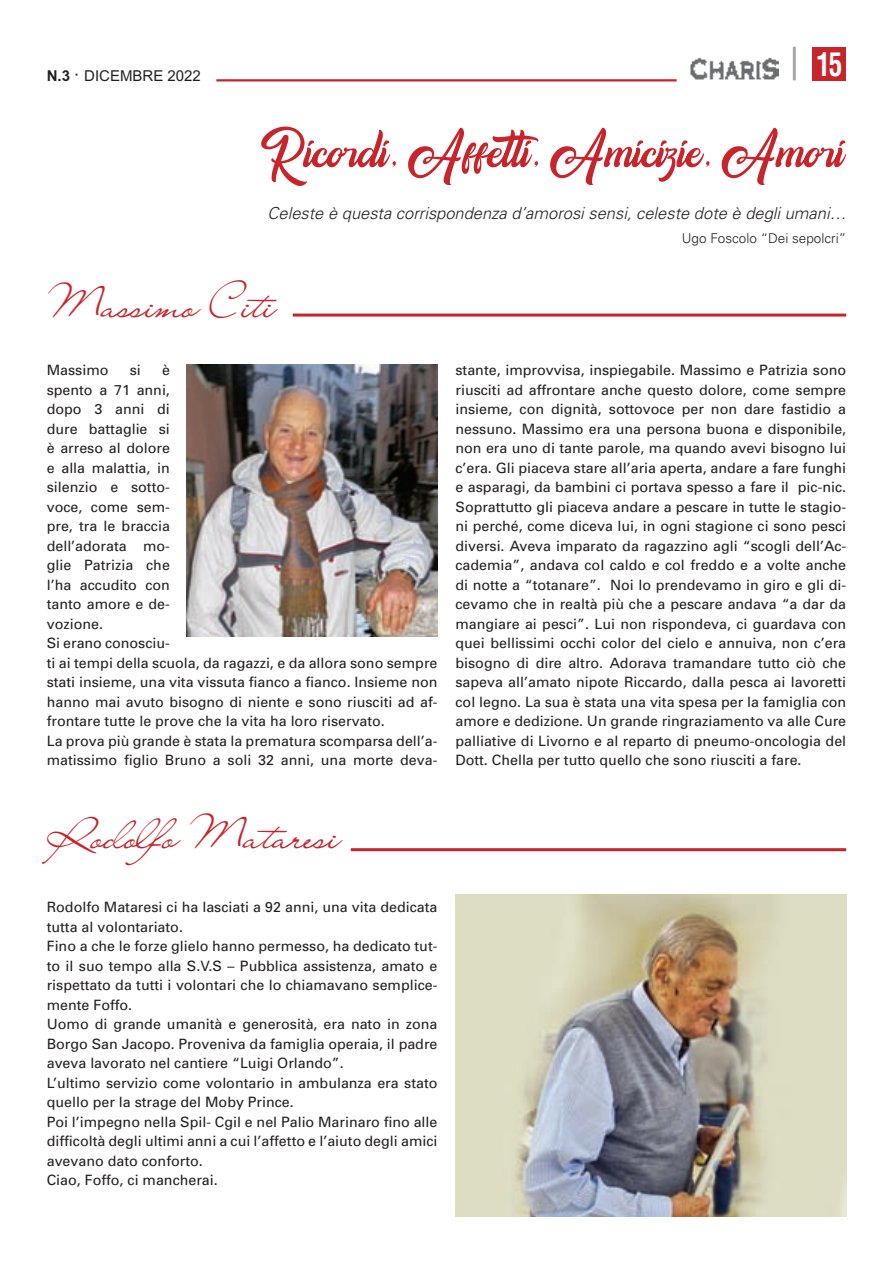
<style>
.page{position:relative;width:893px;height:1263px;background:#fff}
.page>*{position:absolute;margin:0;border:0;box-sizing:border-box;transform-origin:0 0}
.t1{font:45px "Lainie Day SH";color:#c8242b}
.t2{font:700 condensed 31.8px "Helvetica";color:#fff;scale:.85 1}
.t3{font:italic 300 16.5px "Univers";color:#231f20}
.t4{font:15px "M Arial";color:#231f20}
.t5{font:14.25px/19.5px "Univers";color:#231f20}
.t6{font:300 13.5px "Univers";color:#231f20}
.s1{font-weight:700}
.s2{font-size:18px}
</style>
<div class="page">
<img style="left:690px;top:57px;width:88px;height:23px">
<hr style="left:793px;top:47px;width:3px;height:33px;background:#a8a9ad">
<div style="left:813px;top:47px;width:33px;height:33px;background:#c8242b"></div>
<hr style="left:216px;top:79px;width:461px;height:2px;background:#c8242b">
<svg style="left:261px;top:126px;width:585px;height:60px"></svg>
<img style="left:187px;top:365px;width:250px;height:272px">
<img style="left:455px;top:894px;width:391px;height:322px">
<hr style="left:293px;top:314px;width:553px;height:3px;background:#c8242b">
<hr style="left:351px;top:848px;width:495px;height:3px;background:#c8242b">
<p class="t4" style="left:47px;top:71px;width:156px"><span class="s1">N.3</span> <span class="s2">·</span> DICEMBRE 2022</p>
<h2 class="t2" style="left:817px;top:52px;width:32px">15</h2>
<p class="t3" style="left:268px;top:207px;width:583px">Celeste è questa corrispondenza d’amorosi sensi, celeste dote è degli umani…</p>
<p class="t6" style="left:682px;top:233px;width:166px">Ugo Foscolo “Dei sepolcri”</p>
<h1 class="t1" style="left:47px;top:274px;width:231px">Massimo Citi</h1>
<p class="t5" style="left:47px;top:362px;width:392px;text-indent:115px">è<br>spento a 71 anni,<br>dopo 3 anni di<br>dure battaglie si<br>è arreso al dolore<br>e alla malattia, in<br>silenzio e sotto-<br>voce, come sem-<br>pre, tra le braccia<br>dell’adorata mo-<br>glie Patrizia che<br>l’ha accudito con<br>tanto amore e de-<br>vozione.<br>Si erano conosciu-<br>ti ai tempi della scuola, da ragazzi, e da allora sono sempre stati insieme, una vita vissuta fianco a fianco. Insieme non hanno mai avuto bisogno di niente e sono riusciti ad af&shy;frontare tutte le prove che la vita ha loro riservato.<br>La prova più grande è stata la prematura scomparsa dell’a&shy;matissimo figlio Bruno a soli 32 anni, una morte deva-</p>
<p class="t5" style="left:47px;top:362px;width:63px">Massimo</p>
<p class="t5" style="left:130px;top:362px;width:13px">si</p>
<h1 class="t1" style="left:47px;top:805px;width:296px">Rodolfo Mataresi</h1>
<p class="t5" style="left:47px;top:899px;width:392px">Rodolfo Mataresi ci ha lasciati a 92 anni, una vita dedicata tutta al volontariato.<br>Fino a che le forze glielo hanno permesso, ha dedicato tut&shy;to il suo tempo alla S.V.S – Pubblica assistenza, amato e rispettato da tutti i volontari che lo chiamavano semplice&shy;mente Foffo.<br>Uomo di grande umanità e generosità, era nato in zona Borgo San Jacopo. Proveniva da famiglia operaia, il padre aveva lavorato nel cantiere “Luigi Orlando”.<br>L’ultimo servizio come volontario in ambulanza era stato quello per la strage del Moby Prince.<br>Poi l’impegno nella Spil- Cgil e nel Palio Marinaro fino alle difficoltà degli ultimi anni a cui l’affetto e l’aiuto degli amici avevano dato conforto.<br>Ciao, Foffo, ci mancherai.</p>
<p class="t5" style="left:455px;top:362px;width:392px;text-align:justify">stante, improvvisa, inspiegabile. Massimo e Patrizia sono riusciti ad affrontare anche questo dolore, come sempre insieme, con dignità, sottovoce per non dare fastidio a nessuno. Massimo era una persona buona e disponibile, non era uno di tante parole, ma quando avevi bisogno lui c’era. Gli piaceva stare all’aria aperta, andare a fare funghi e asparagi, da bambini ci portava spesso a fare il pic-nic.<br>Soprattutto gli piaceva andare a pescare in tutte le stagio&shy;ni perché, come diceva lui, in ogni stagione ci sono pesci diversi. Aveva imparato da ragazzino agli “scogli dell’Ac&shy;cademia”, andava col caldo e col freddo e a volte anche di notte a “totanare”. Noi lo prendevamo in giro e gli di&shy;cevamo che in realtà più che a pescare andava “a dar da mangiare ai pesci”. Lui non rispondeva, ci guardava con quei bellissimi occhi color del cielo e annuiva, non c’era bisogno di dire altro. Adorava tramandare tutto ciò che sapeva all’amato nipote Riccardo, dalla pesca ai lavoretti col legno. La sua è stata una vita spesa per la famiglia con amore e dedizione. Un grande ringraziamento va alle Cure palliative di Livorno e al reparto di pneumo-oncologia del Dott. Chella per tutto quello che sono riusciti a fare.</p>
</div>
